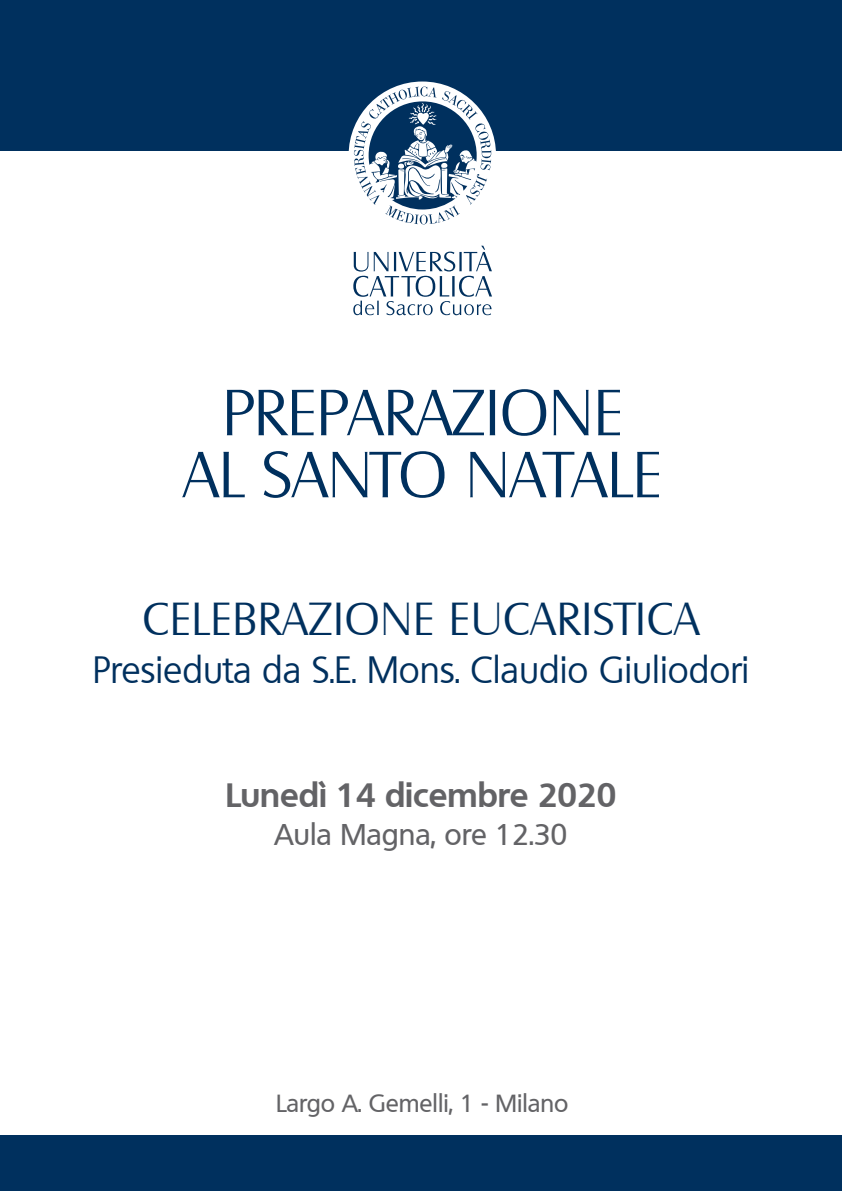
<style>
.page{position:relative;width:842px;height:1191px;background:#fff}
.page>*{position:absolute;margin:0;border:0;box-sizing:border-box;transform-origin:0 0}
.t1{font:300 63px "Salzburg";color:#00305e}
.t2{font:300 45px "Salzburg";letter-spacing:.02em;color:#00305e}
.t3{font:36.3px "Quebec";color:#00305e}
.t4{font:700 32.9px "Quebec";color:#636366}
.t5{font:500 29.2px "Quebec";color:#636366}
.t6{font:500 24.1px "Quebec";color:#636366}
</style>
<div class="page">
<div style="left:0;top:0;width:842px;height:150px;background:#00305e"></div>
<div style="left:0;top:1135px;width:842px;height:56px;background:#00305e"></div>
<div style="left:349px;top:81px;width:147px;height:148px;background:#fff;border-radius:50%"></div>
<svg style="left:354px;top:86px;width:137px;height:138px"></svg>
<svg style="left:353px;top:246px;width:139px;height:69px"></svg>
<p class="t1" style="left:222px;top:375px;width:402px">PREPARAZIONE</p>
<p class="t1" style="left:183px;top:437px;width:480px">AL SANTO NATALE</p>
<p class="t2" style="left:142px;top:591px;width:559px">CELEBRAZIONE EUCARISTICA</p>
<p class="t3" style="left:93px;top:646px;width:658px">Presieduta da S.E. Mons. Claudio Giuliodori</p>
<p class="t4" style="left:226px;top:773px;width:392px">Lunedì 14 dicembre 2020</p>
<p class="t5" style="left:274px;top:815px;width:295px">Aula Magna, ore 12.30</p>
<p class="t6" style="left:276px;top:1087px;width:294px">Largo A. Gemelli, 1 - Milano</p>
</div>
